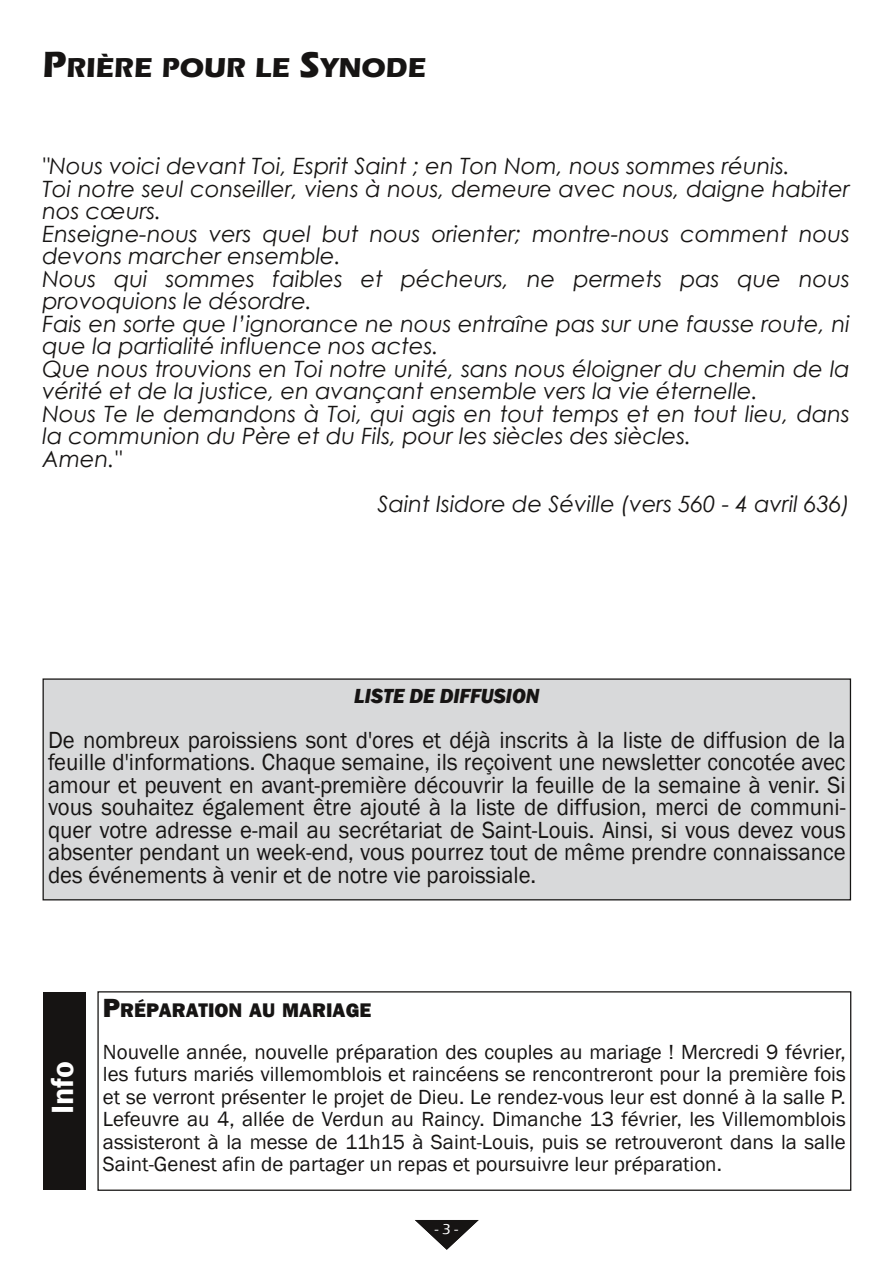
<style>
.page{position:relative;width:893px;height:1263px;background:#fff}
.page>*{position:absolute;margin:0;border:0;box-sizing:border-box;transform-origin:0 0}
.t1{font:600 31.5px "Franklin Gothic";color:#fff}
.t2{font:700 28.2px "Eras ITC";color:#161413}
.t3{font:24px/22.5px "Franklin Gothic";color:#161413;text-align:justify;scale:.95 1}
.t4{font:italic 22.5px/22.5px "Century Gothic";color:#161413}
.t5{font:21px/22.5px "Franklin Gothic";color:#161413;text-align:justify}
.t6{font:italic 800 21px "Franklin Gothic";color:#161413;scale:.95 1}
.t7{font:800 20.25px "Franklin Gothic";color:#161413}
.t8{font:500 15px "Eras ITC";color:#fff}
.s1{font-size:37.5px}
.s2{font-size:27px}
</style>
<div class="page">
<svg style="left:415px;top:1220px;width:64px;height:30px"></svg>
<div style="left:43px;top:992px;width:42px;height:198px;background:#161413"></div>
<div style="left:97px;top:991px;width:754px;height:200px;border:1px solid #161413"></div>
<div style="left:43px;top:679px;width:807px;height:221px;background:#d8d9da"></div>
<div style="left:43px;top:678px;width:808px;height:222px;border:1px solid #161413"></div>
<p class="t2" style="left:43px;top:51px;width:385px"><span class="s1">P</span>RIÈRE POUR LE <span class="s1">S</span>YNODE</p>
<p class="t4" style="left:43px;top:154px;width:809px">"Nous voici devant Toi, Esprit Saint ; en Ton Nom, nous sommes réunis.<br>Toi notre seul conseiller, viens à nous, demeure avec nous, daigne habiter nos cœurs.<br>Enseigne-nous vers quel but nous orienter; montre-nous comment nous devons marcher ensemble.<br>Nous qui sommes faibles et pécheurs, ne permets pas que nous provoquions le désordre.<br>Fais en sorte que l’ignorance ne nous entraîne pas sur une fausse route, ni que la partialité influence nos actes.<br>Que nous trouvions en Toi notre unité, sans nous éloigner du chemin de la vérité et de la justice, en avançant ensemble vers la vie éternelle.<br>Nous Te le demandons à Toi, qui agis en tout temps et en tout lieu, dans la communion du Père et du Fils, pour les siècles des siècles.<br>Amen."</p>
<p class="t4" style="left:377px;top:492px;width:474px">Saint Isidore de Séville (vers 560 - 4 avril 636)</p>
<p class="t6" style="left:354px;top:683px;width:196px">LISTE DE DIFFUSION</p>
<p class="t3" style="left:48px;top:728px;width:841px">De nombreux paroissiens sont d'ores et déjà inscrits à la liste de diffusion de la feuille d'informations. Chaque semaine, ils reçoivent une newsletter concotée avec amour et peuvent en avant-première découvrir la feuille de la semaine à venir. Si vous souhaitez également être ajouté à la liste de diffusion, merci de communi&shy;quer votre adresse e-mail au secrétariat de Saint-Louis. Ainsi, si vous devez vous absenter pendant un week-end, vous pourrez tout de même prendre connaissance des événements à venir et de notre vie paroissiale.</p>
<h1 class="t1" style="left:44px;top:1114px;width:55px;rotate:-90deg">Info</h1>
<p class="t7" style="left:103px;top:998px;width:270px"><span class="s2">P</span>RÉPARATION AU MARIAGE</p>
<p class="t5" style="left:103px;top:1040px;width:744px">Nouvelle année, nouvelle préparation des couples au mariage ! Mercredi 9 février, les futurs mariés villemomblois et raincéens se rencontreront pour la première fois et se verront présenter le projet de Dieu. Le rendez-vous leur est donné à la salle P.<br>Lefeuvre au 4, allée de Verdun au Raincy. Dimanche 13 février, les Villemomblois assisteront à la messe de 11h15 à Saint-Louis, puis se retrouveront dans la salle Saint-Genest afin de partager un repas et poursuivre leur préparation.</p>
<p class="t8" style="left:435px;top:1221px;width:25px">-3-</p>
</div>
